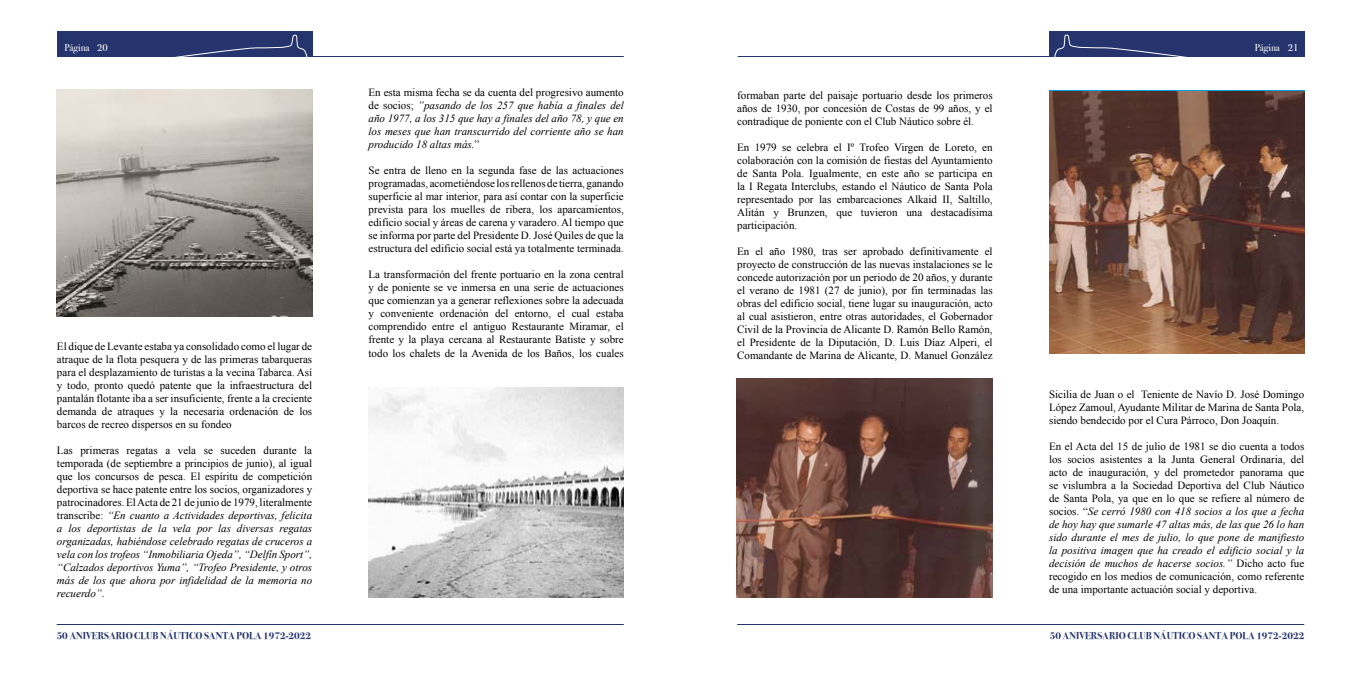
<style>
.page{position:relative;width:1361px;height:681px;background:#fff}
.page>*{position:absolute;margin:0;border:0;box-sizing:border-box;transform-origin:0 0}
.t1{font:11px/13px "Times New Roman";color:#000;text-align:justify}
.t2{font:italic 11px/13px "Times New Roman";color:#000;text-align:justify}
.t3{font:700 10px "Bodoni Svty Two ITCTT";color:#25346c}
.t4{font:10px "Bodoni Svty Two ITCTT";color:#fff}
.s1{font-style:normal}
.s2{font-style:italic}
</style>
<div class="page">
<img style="left:57px;top:89px;width:255px;height:227px">
<img style="left:368px;top:387px;width:256px;height:210px">
<img style="left:737px;top:378px;width:255px;height:219px">
<img style="left:1049px;top:91px;width:256px;height:263px">
<div style="left:57px;top:31px;width:255px;height:26px;background:#25346c"></div>
<div style="left:1049px;top:31px;width:256px;height:26px;background:#25346c"></div>
<svg style="left:175px;top:35px;width:132px;height:22px"></svg>
<svg style="left:1054px;top:35px;width:133px;height:22px"></svg>
<hr style="left:312px;top:56px;width:312px;height:1px;background:#25346c">
<hr style="left:57px;top:624px;width:567px;height:1px;background:#25346c">
<hr style="left:737px;top:624px;width:567px;height:1px;background:#25346c">
<hr style="left:738px;top:56px;width:311px;height:1px;background:#25346c">
<p class="t4" style="left:97px;top:39px;width:12px">20</p>
<p class="t4" style="left:1254px;top:39px;width:45px">Página 21</p>
<p class="t4" style="left:64px;top:39px;width:27px">Página</p>
<p class="t1" style="left:57px;top:339px;width:257px">El dique de Levante estaba ya consolidado como el lugar de atraque de la flota pesquera y de las primeras tabarqueras para el desplazamiento de turistas a la vecina Tabarca. Así y todo, pronto quedó patente que la infraestructura del pantalán flotante iba a ser insuficiente, frente a la creciente demanda de atraques y la necesaria ordenación de los barcos de recreo dispersos en su fondeo</p>
<p class="t2" style="left:57px;top:443px;width:257px"><span class="s1">Las primeras regatas a vela se suceden durante la temporada (de septiembre a principios de junio), al igual que los concursos de pesca. El espíritu de competición deportiva se hace patente entre los socios, organizadores y patrocinadores. El Acta de 21 de junio de 1979, literalmente transcribe:</span> “En cuanto a Actividades deportivas, felicita a los deportistas de la vela por las diversas regatas organizadas, habiéndose celebrado regatas de cruceros a vela con los trofeos “Inmobiliaria Ojeda”, “Delfín Sport”, “Calzados deportivos Yuma”, “Trofeo Presidente, y otros más de los que ahora por infidelidad de la memoria no recuerdo”.</p>
<p class="t2" style="left:369px;top:86px;width:257px"><span class="s1">En esta misma fecha se da cuenta del progresivo aumento de socios;</span> ”pasando de los 257 que había a finales del año 1977, a los 315 que hay a finales del año 78, y que en los meses que han transcurrido del corriente año se han producido 18 altas más.<span class="s1">”</span></p>
<p class="t1" style="left:369px;top:164px;width:257px">Se entra de lleno en la segunda fase de las actuaciones programadas, acometiéndose los rellenos de tierra, ganando superficie al mar interior, para así contar con la superficie prevista para los muelles de ribera, los aparcamientos, edificio social y áreas de carena y varadero. Al tiempo que se informa por parte del Presidente D. José Quiles de que la estructura del edificio social está ya totalmente terminada.</p>
<p class="t1" style="left:369px;top:268px;width:257px">La transformación del frente portuario en la zona central y de poniente se ve inmersa en una serie de actuaciones que comienzan ya a generar reflexiones sobre la adecuada y conveniente ordenación del entorno, el cual estaba comprendido entre el antiguo Restaurante Miramar, el frente y la playa cercana al Restaurante Batiste y sobre todo los chalets de la Avenida de los Baños, los cuales</p>
<p class="t1" style="left:737px;top:88px;width:257px">formaban parte del paisaje portuario desde los primeros años de 1930, por concesión de Costas de 99 años, y el contradique de poniente con el Club Náutico sobre él.</p>
<p class="t1" style="left:737px;top:140px;width:257px">En 1979 se celebra el Iº Trofeo Virgen de Loreto, en colaboración con la comisión de fiestas del Ayuntamiento de Santa Pola. Igualmente, en este año se participa en la I Regata Interclubs, estando el Náutico de Santa Pola representado por las embarcaciones Alkaid II, Saltillo, Alitán y Brunzen, que tuvieron una destacadísima participación.</p>
<p class="t1" style="left:737px;top:244px;width:257px">En el año 1980, tras ser aprobado definitivamente el proyecto de construcción de las nuevas instalaciones se le concede autorización por un periodo de 20 años, y durante el verano de 1981 (27 de junio), por fin terminadas las obras del edificio social, tiene lugar su inauguración, acto al cual asistieron, entre otras autoridades, el Gobernador Civil de la Provincia de Alicante D. Ramón Bello Ramón, el Presidente de la Diputación, D. Luis Díaz Alperi, el Comandante de Marina de Alicante, D. Manuel González</p>
<p class="t1" style="left:1049px;top:387px;width:257px">Sicilia de Juan o el Teniente de Navío D. José Domingo López Zamoul, Ayudante Militar de Marina de Santa Pola, siendo bendecido por el Cura Párroco, Don Joaquín.</p>
<p class="t1" style="left:1049px;top:439px;width:257px">En el Acta del 15 de julio de 1981 se dio cuenta a todos los socios asistentes a la Junta General Ordinaria, del acto de inauguración, y del prometedor panorama que se vislumbra a la Sociedad Deportiva del Club Náutico de Santa Pola, ya que en lo que se refiere al número de socios. “<span class="s2">Se cerró 1980 con 418 socios a los que a fecha de hoy hay que sumarle 47 altas más, de las que 26 lo han sido durante el mes de julio, lo que pone de manifiesto la positiva imagen que ha creado el edificio social y la decisión de muchos de hacerse socios.”</span> Dicho acto fue recogido en los medios de comunicación, como referente de una importante actuación social y deportiva.</p>
<p class="t3" style="left:57px;top:627px;width:256px">50 ANIVERSARIO CLUB NÁUTICO SANTA POLA 1972-2022</p>
<p class="t3" style="left:1050px;top:627px;width:256px">50 ANIVERSARIO CLUB NÁUTICO SANTA POLA 1972-2022</p>
</div>
